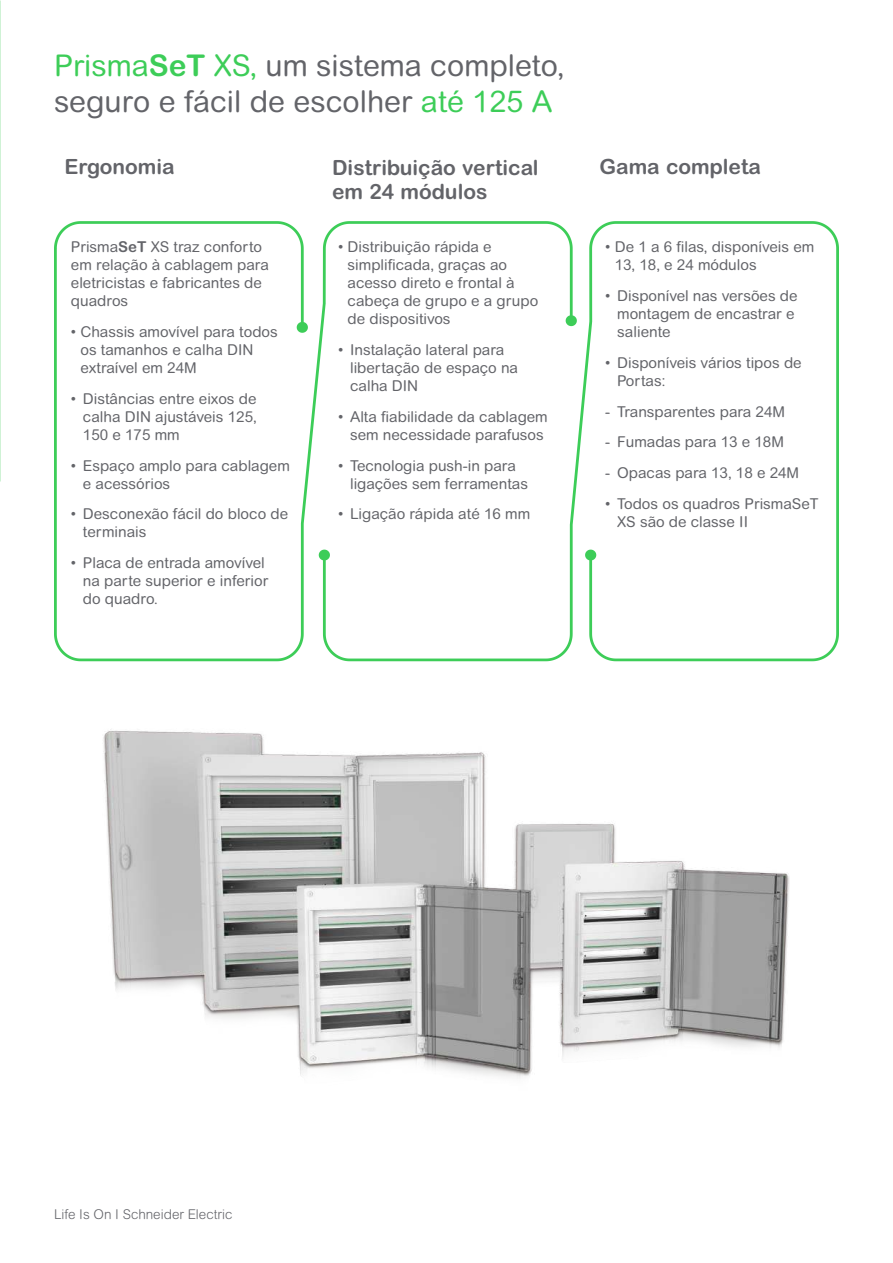
<style>
.page{position:relative;width:893px;height:1263px;background:#fff}
.page>*{position:absolute;margin:0;border:0;box-sizing:border-box;transform-origin:0 0}
.t1{font:30px/36px "Arial Rounded MT Pro";color:#636469}
.t2{font:700 21px/24px "Arial Rounded MT Pro";color:#636469}
.t3{font:15px/18px "Arial Rounded MT Pro";color:#636469}
.t4{font:300 13.5px "Arial Rounded MT Pro";color:#636469}
.s1{color:#3dcd58}
.s2{font-weight:700;color:#3dcd58}
.s3{font-weight:700}
</style>
<div class="page">
<svg style="left:54px;top:221px;width:785px;height:440px"></svg>
<img style="left:103px;top:729px;width:686px;height:349px">
<h1 class="t1" style="left:54px;top:49px;width:512px"><span class="s1">Prisma</span><span class="s2">SeT</span> <span class="s1">XS,</span> um sistema completo, seguro e fácil de escolher <span class="s1">até 125 A</span></h1>
<h2 class="t2" style="left:65px;top:155px;width:112px">Ergonomia</h2>
<p class="t3" style="left:71px;top:238px;width:199px">Prisma<span class="s3">SeT</span> XS traz conforto em relação à cablagem para eletricistas e fabricantes de quadros</p>
<p class="t3" style="left:80px;top:323px;width:199px;text-indent:-10px">• Chassis amovível para todos os tamanhos e calha DIN extraível em 24M</p>
<p class="t3" style="left:83px;top:390px;width:175px;text-align:justify;text-indent:-12px">• Distâncias entre eixos de calha DIN ajustáveis 125, 150 e 175 mm</p>
<p class="t3" style="left:83px;top:457px;width:208px;text-indent:-12px">• Espaço amplo para cablagem e acessórios</p>
<p class="t3" style="left:83px;top:505px;width:207px;text-indent:-12px">• Desconexão fácil do bloco de terminais</p>
<p class="t3" style="left:83px;top:554px;width:187px;text-indent:-12px">• Placa de entrada amovível na parte superior e inferior do quadro.</p>
<h2 class="t2" style="left:332px;top:156px;width:208px">Distribuição vertical em 24 módulos</h2>
<h2 class="t2" style="left:600px;top:155px;width:163px">Gama completa</h2>
<p class="t3" style="left:348px;top:238px;width:192px;text-indent:-10px">• Distribuição rápida e simplificada, graças ao acesso direto e frontal à cabeça de grupo e a grupo de dispositivos</p>
<p class="t3" style="left:350px;top:341px;width:170px;text-indent:-12px">• Instalação lateral para libertação de espaço na calha DIN</p>
<p class="t3" style="left:338px;top:408px;width:211px;text-align:center">• Alta fiabilidade da cablagem sem necessidade parafusos</p>
<p class="t3" style="left:350px;top:457px;width:179px;text-indent:-12px">• Tecnologia push-in para ligações sem ferramentas</p>
<p class="t3" style="left:338px;top:505px;width:194px">• Ligação rápida até 16 mm</p>
<p class="t3" style="left:615px;top:238px;width:201px;text-indent:-10px">• De 1 a 6 filas, disponíveis em<br>13, 18, e 24 módulos</p>
<p class="t3" style="left:617px;top:287px;width:182px;text-indent:-12px">• Disponível nas versões de montagem de encastrar e saliente</p>
<p class="t3" style="left:617px;top:354px;width:186px;text-indent:-12px">• Disponíveis vários tipos de<br>Portas:</p>
<p class="t3" style="left:605px;top:403px;width:181px">- Transparentes para 24M</p>
<p class="t3" style="left:605px;top:433px;width:180px">- Fumadas para 13 e 18M</p>
<p class="t3" style="left:605px;top:464px;width:195px">- Opacas para 13, 18 e 24M</p>
<p class="t3" style="left:617px;top:495px;width:203px;text-indent:-12px">• Todos os quadros PrismaSeT<br>XS são de classe II</p>
<p class="t4" style="left:54px;top:1206px;width:180px">Life Is On I Schneider Electric</p>
</div>
